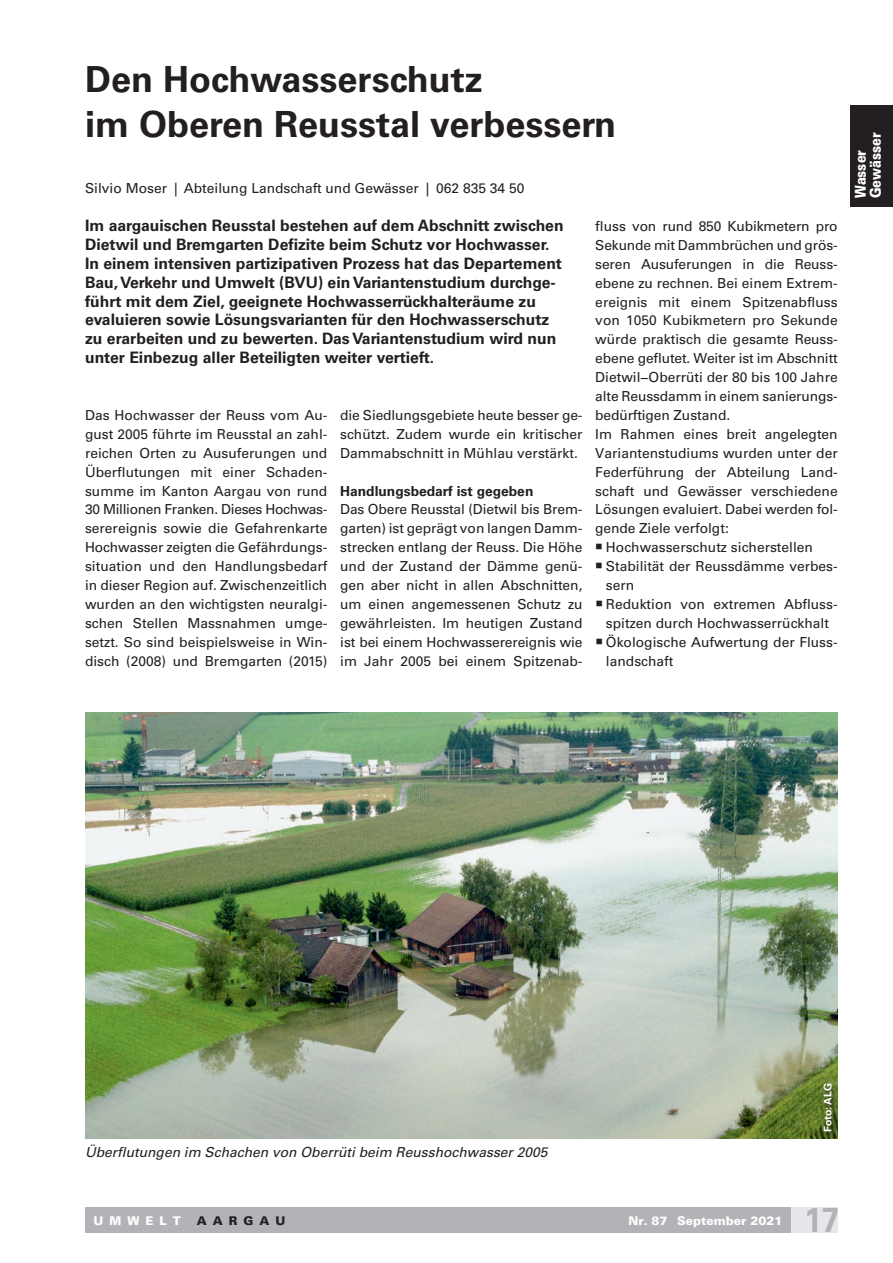
<style>
.page{position:relative;width:893px;height:1263px;background:#fff}
.page>*{position:absolute;margin:0;border:0;box-sizing:border-box;transform-origin:0 0}
.t1{font:700 36px/45px "Univers LT Std";color:#231f20}
.t2{font:700 34.5px "Univers LT Std";color:#b2b3b7;scale:.9 1}
.t3{font:700 15.75px/18.9px "Univers LT Std";color:#231f20}
.t4{font:900 15px/15px "Univers LT Std";color:#fff;scale:.85 1}
.t5{font:13.8px/18.9px "Univers LT Std";color:#231f20;text-align:justify}
.t6{font:italic 13.8px "Univers LT Std";color:#231f20}
.t7{font:700 13.8px "Univers LT Std";color:#231f20}
.t8{font:900 12px "Univers LT Std";color:#fff}
.t9{font:900 12px "Univers LT Std";letter-spacing:.5em;color:#231f20}
.t10{font:700 10.5px "Univers LT Std";color:#fff}
.s1{font-family:"Carta Std"}
</style>
<div class="page">
<div style="left:85px;top:1207px;width:706px;height:26px;background:#b2b3b7"></div>
<div style="left:791px;top:1207px;width:47px;height:26px;background:#e6e7e9"></div>
<div style="left:850px;top:105px;width:43px;height:102px;background:#231f20"></div>
<img style="left:85px;top:712px;width:753px;height:426px">
<div style="left:822px;top:1082px;width:16px;height:56px;background:#231f20;opacity:.75"></div>
<h1 class="t1" style="left:85px;top:57px;width:532px">Den Hochwasserschutz<br>im Oberen Reusstal verbessern</h1>
<p class="t5" style="left:85px;top:179px;width:441px">Silvio Moser | Abteilung Landschaft und Gewässer | 062 835 34 50</p>
<p class="t3" style="left:85px;top:216px;width:480px">Im aargauischen Reusstal bestehen auf dem Abschnitt zwischen Dietwil und Bremgarten Defizite beim Schutz vor Hochwasser.<br>In einem intensiven partizipativen Prozess hat das Departement Bau, Verkehr und Umwelt (BVU) ein Variantenstudium durchge&shy;führt mit dem Ziel, geeignete Hochwasserrückhalteräume zu evaluieren sowie Lösungsvarianten für den Hochwasserschutz zu erarbeiten und zu bewerten. Das Variantenstudium wird nun unter Einbezug aller Beteiligten weiter vertieft.</p>
<p class="t5" style="left:85px;top:406px;width:244px">Das Hochwasser der Reuss vom Au&shy;gust 2005 führte im Reusstal an zahl&shy;reichen Orten zu Ausuferungen und Überflutungen mit einer Schaden&shy;summe im Kanton Aargau von rund 30 Millionen Franken. Dieses Hochwas&shy;serereignis sowie die Gefahrenkarte Hochwasser zeigten die Gefährdungs&shy;situation und den Handlungsbedarf in dieser Region auf. Zwischenzeitlich wurden an den wichtigsten neuralgi&shy;schen Stellen Massnahmen umge&shy;setzt. So sind beispielsweise in Win&shy;disch (2008) und Bremgarten (2015)</p>
<p class="t5" style="left:340px;top:406px;width:244px">die Siedlungsgebiete heute besser ge&shy;schützt. Zudem wurde ein kritischer Dammabschnitt in Mühlau verstärkt.</p>
<p class="t7" style="left:340px;top:483px;width:195px">Handlungsbedarf ist gegeben</p>
<p class="t5" style="left:340px;top:500px;width:244px">Das Obere Reusstal (Dietwil bis Brem&shy;garten) ist geprägt von langen Damm&shy;strecken entlang der Reuss. Die Höhe und der Zustand der Dämme genü&shy;gen aber nicht in allen Abschnitten, um einen angemessenen Schutz zu gewährleisten. Im heutigen Zustand ist bei einem Hochwasserereignis wie im Jahr 2005 bei einem Spitzenab-</p>
<p class="t5" style="left:595px;top:217px;width:244px;text-align:left">fluss von rund 850 Kubikmetern pro Sekunde mit Dammbrüchen und grös&shy;seren Ausuferungen in die Reuss&shy;ebene zu rechnen. Bei einem Extrem&shy;ereignis mit einem Spitzenabfluss von 1050 Kubikmetern pro Sekunde würde praktisch die gesamte Reuss&shy;ebene geflutet. Weiter ist im Abschnitt Dietwil−Oberrüti der 80 bis 100 Jahre alte Reussdamm in einem sanierungs&shy;bedürftigen Zustand.<br>Im Rahmen eines breit angelegten Variantenstudiums wurden unter der Federführung der Abteilung Land&shy;schaft und Gewässer verschiedene Lösungen evaluiert. Dabei werden fol&shy;gende Ziele verfolgt:</p>
<p class="t5" style="left:595px;top:538px;width:219px"><span class="s1">■</span> Hochwasserschutz sicherstellen</p>
<p class="t5" style="left:606px;top:557px;width:233px;text-indent:-11px"><span class="s1">■</span> Stabilität der Reussdämme verbes&shy;sern</p>
<p class="t5" style="left:595px;top:595px;width:244px;text-align:center"><span class="s1">■</span> Reduktion von extremen Abfluss&shy;spitzen durch Hochwasserrückhalt</p>
<p class="t5" style="left:606px;top:632px;width:233px;text-indent:-11px"><span class="s1">■</span> Ökologische Aufwertung der Fluss&shy;landschaft</p>
<p class="t4" style="left:853px;top:198px;width:79px;rotate:-90deg">Wasser<br>Gewässer</p>
<p class="t6" style="left:85px;top:1144px;width:464px">Überflutungen im Schachen von Oberrüti beim Reusshochwasser 2005</p>
<p class="t10" style="left:821px;top:1132px;width:50px;rotate:-90deg">Foto: ALG</p>
<p class="t8" style="left:94px;top:1213px;width:89px">UMWELT</p>
<p class="t9" style="left:197px;top:1213px;width:90px">AARGAU</p>
<p class="t8" style="left:628px;top:1213px;width:156px">Nr. 87 September 2021</p>
<h2 class="t2" style="left:804px;top:1200px;width:40px">17</h2>
</div>
